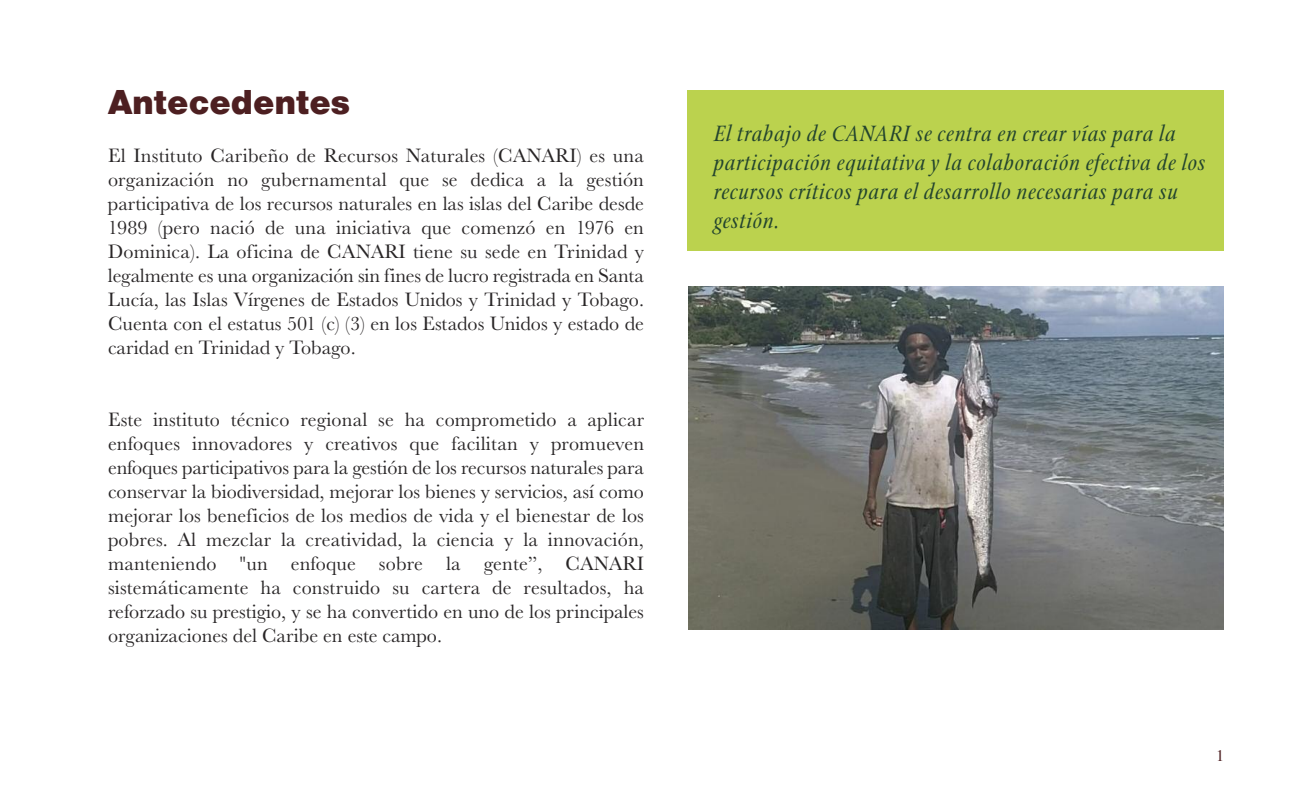
<style>
.page{position:relative;width:1296px;height:792px;background:#fff}
.page>*{position:absolute;margin:0;border:0;box-sizing:border-box;transform-origin:0 0}
.t1{font:36px "Nimbus San D Blac";color:#4d1f21}
.t2{font:italic 24px/29px "Stone Print";letter-spacing:.025em;color:#23442e}
.t3{font:20px/24px "URW Basker T";color:#282526;text-align:justify}
.t4{font:16px "Times";color:#4d1f21}
</style>
<div class="page">
<img style="left:688px;top:286px;width:536px;height:344px">
<div style="left:688px;top:90px;width:536px;height:161px;background:#bbd24e"></div>
<h1 class="t1" style="left:108px;top:81px;width:244px">Antecedentes</h1>
<p class="t3" style="left:108px;top:143px;width:538px">El Instituto Caribeño de Recursos Naturales (CANARI) es una organización no gubernamental que se dedica a la gestión participativa de los recursos naturales en las islas del Caribe desde 1989 (pero nació de una iniciativa que comenzó en 1976 en Dominica). La oficina de CANARI tiene su sede en Trinidad y legalmente es una organización sin fines de lucro registrada en Santa Lucía, las Islas Vírgenes de Estados Unidos y Trinidad y Tobago.<br>Cuenta con el estatus 501 (c) (3) en los Estados Unidos y estado de caridad en Trinidad y Tobago.</p>
<p class="t3" style="left:108px;top:407px;width:538px">Este instituto técnico regional se ha comprometido a aplicar enfoques innovadores y creativos que facilitan y promueven enfoques participativos para la gestión de los recursos naturales para conservar la biodiversidad, mejorar los bienes y servicios, así como mejorar los beneficios de los medios de vida y el bienestar de los pobres. Al mezclar la creatividad, la ciencia y la innovación, manteniendo "un enfoque sobre la gente”, CANARI sistemáticamente ha construido su cartera de resultados, ha reforzado su prestigio, y se ha convertido en uno de los principales organizaciones del Caribe en este campo.</p>
<p class="t2" style="left:714px;top:119px;width:493px">El trabajo de CANARI se centra en crear vías para la participación equitativa y la colaboración efectiva de los recursos críticos para el desarrollo necesarias para su gestión.</p>
<p class="t4" style="left:1216px;top:749px;width:9px">1</p>
</div>
